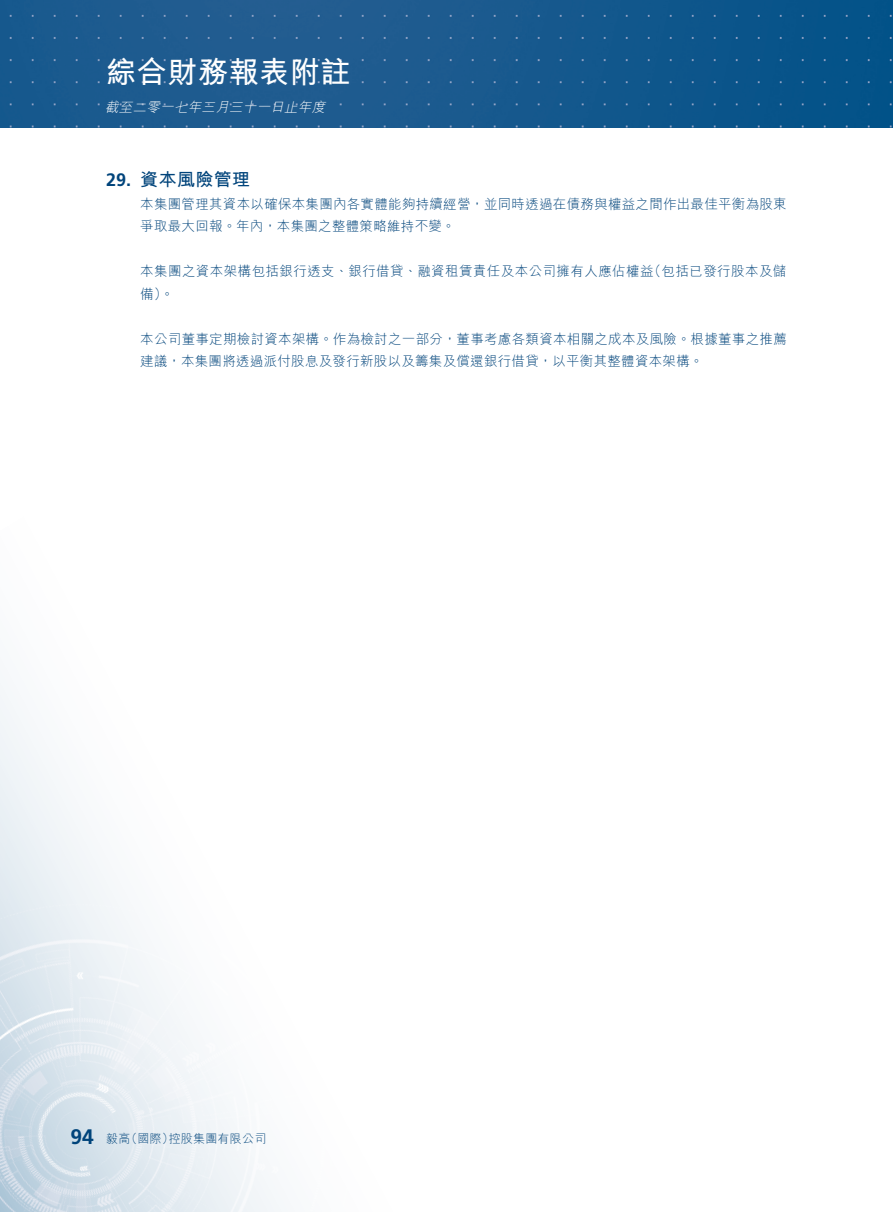
<style>
.page{position:relative;width:893px;height:1212px;background:#fff}
.page>*{position:absolute;margin:0;border:0;box-sizing:border-box;transform-origin:0 0}
.t1{font:700 30px "M Hei HK";letter-spacing:.02em;color:#fff}
.t2{font:700 21px "Frutiger LT Std";color:#00447b}
._01_H1{font:700 18px "M Hei HK";letter-spacing:.02em;color:#00447b}
._01_H1-2{font:700 18px "Frutiger LT Std";color:#00447b}
._00_txt{font:300 13.5px/22.5px "M Hei HK";letter-spacing:.02em;color:#00447b}
.t3{font:italic 300 13.5px "M Hei HK";color:#fff}
.t4{font:300 12px "M Hei HK";letter-spacing:.02em;color:#00447b}
</style>
<div class="page">
<img style="left:0;top:683px;width:282px;height:529px">
<img style="left:0;top:0;width:893px;height:128px">
<h1 class="t1" style="left:106px;top:50px;width:246px">綜合財務報表附註</h1>
<p class="t3" style="left:105px;top:100px;width:224px">截至二零一七年三月三十一日止年度</p>
<p class="_01_H1-2" style="left:106px;top:169px;width:27px">29.</p>
<p class="_01_H1" style="left:140px;top:166px;width:111px">資本風險管理</p>
<p class="_00_txt" style="left:140px;top:192px;width:648px">本集團管理其資本以確保本集團內各實體能夠持續經營，並同時透過在債務與權益之間作出最佳平衡為股東爭取最大回報。年內，本集團之整體策略維持不變。</p>
<p class="_00_txt" style="left:648px;top:260px;width:140px">（包括已發行股本及儲</p>
<p class="_00_txt" style="left:140px;top:260px;width:515px">本集團之資本架構包括銀行透支、銀行借貸、融資租賃責任及本公司擁有人應佔權益備。(</p>
<p class="_00_txt" style="left:140px;top:327px;width:648px">本公司董事定期檢討資本架構。作為檢討之一部分，董事考慮各類資本相關之成本及風險。根據董事之推薦建議，本集團將透過派付股息及發行新股以及籌集及償還銀行借貸，以平衡其整體資本架構。</p>
<h2 class="t2" style="left:70px;top:1125px;width:25px">94</h2>
<p class="t4" style="left:106px;top:1132px;width:26px">毅高</p>
<p class="t4" style="left:125px;top:1132px;width:50px">（國際）</p>
<p class="t4" style="left:169px;top:1132px;width:99px">控股集團有限公司</p>
</div>
